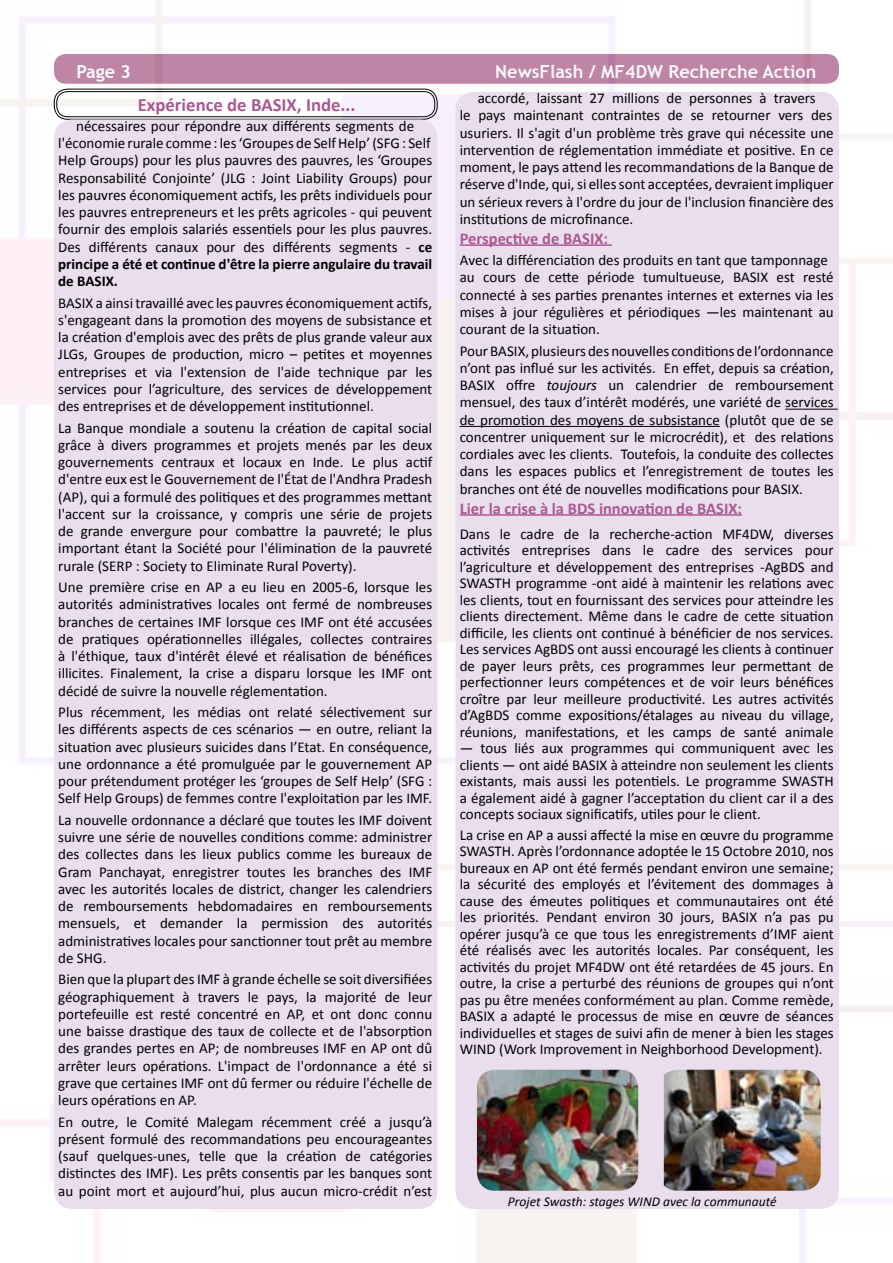
<style>
.page{position:relative;width:893px;height:1263px;background:#fff}
.page>*{position:absolute;margin:0;border:0;box-sizing:border-box;transform-origin:0 0}
.t1{font:700 18.75px "Calibri";color:#aa5892}
.t2{font:700 18px "Trebuchet MS";color:#f8f8f9}
.t3{font:700 18px "Trebuchet MS";color:#fbfbfb}
.t4{font:700 16.5px "Calibri";color:#aa5892}
.t5{font:15px/17.2px "Calibri";color:#000;text-align:justify}
.t6{font:italic 13.5px "Calibri";color:#000}
.s1{font-weight:700}
.s2{font-style:italic}
</style>
<div class="page">
<img style="left:0;top:0;width:893px;height:1263px">
<div style="left:54px;top:54px;width:785px;height:30px;background:#bf85a6;border-radius:12px"></div>
<div style="left:54px;top:89px;width:383px;height:30px;border:1px solid #000;border-radius:13px"></div>
<div style="left:56px;top:91px;width:379px;height:26px;border:1px solid #000;border-radius:11px"></div>
<div style="left:54px;top:119px;width:383px;height:1090px;background:#eadeee;border-radius:18px"></div>
<div style="left:455px;top:92px;width:384px;height:1117px;background:#eadeee;border-radius:18px"></div>
<hr style="left:460px;top:244px;width:152px;height:2px;background:#aa5892">
<hr style="left:785px;top:409px;width:53px;height:1px;background:#000">
<hr style="left:460px;top:426px;width:260px;height:1px;background:#000">
<hr style="left:460px;top:514px;width:282px;height:2px;background:#aa5892">
<img style="left:664px;top:1070px;width:157px;height:121px">
<img style="left:477px;top:1070px;width:161px;height:121px">
<p class="t3" style="left:77px;top:60px;width:56px">Page 3</p>
<p class="t2" style="left:495px;top:60px;width:323px">NewsFlash / MF4DW Recherche Action</p>
<p class="t1" style="left:138px;top:93px;width:219px">Expérience de BASIX, Inde...</p>
<p class="t5" style="left:58px;top:117px;width:376px;text-align:left;text-indent:18px">nécessaires pour répondre aux différents segments de l'économie rurale comme : les ‘Groupes de Self Help’ (SFG: Self Help Groups) pour les plus pauvres des pauvres, les ‘Groupes Responsabilité Conjointe’ (JLG : Joint Liability Groups) pour les pauvres économiquement actifs, les prêts individuels pour les pauvres entrepreneurs et les prêts agricoles - qui peuvent fournir des emplois salariés essentiels pour les plus pauvres.<br>Des différents canaux pour des différents segments - <span class="s1">ce principe a été et continue d'être la pierre angulaire du travail de BASIX.</span></p>
<p class="t5" style="left:58px;top:294px;width:375px">BASIX a ainsi travaillé avec les pauvres économiquement actifs, s'engageant dans la promotion des moyens de subsistance et la création d'emplois avec des prêts de plus grande valeur aux JLGs, Groupes de production, micro – petites et moyennes entreprises et via l'extension de l'aide technique par les services pour l’agriculture, des services de développement des entreprises et de développement institutionnel.</p>
<p class="t5" style="left:58px;top:419px;width:376px">La Banque mondiale a soutenu la création de capital social grâce à divers programmes et projets menés par les deux gouvernements centraux et locaux en Inde. Le plus actif d'entre eux est le Gouvernement de l'État de l'Andhra Pradesh (AP), qui a formulé des politiques et des programmes mettant l'accent sur la croissance, y compris une série de projets de grande envergure pour combattre la pauvreté; le plus important étant la Société pour l'élimination de la pauvreté rurale (SERP : Society to Eliminate Rural Poverty).</p>
<p class="t5" style="left:58px;top:578px;width:375px">Une première crise en AP a eu lieu en 2005-6, lorsque les autorités administratives locales ont fermé de nombreuses branches de certaines IMF lorsque ces IMF ont été accusées de pratiques opérationnelles illégales, collectes contraires à l'éthique, taux d'intérêt élevé et réalisation de bénéfices illicites. Finalement, la crise a disparu lorsque les IMF ont décidé de suivre la nouvelle réglementation.</p>
<p class="t5" style="left:58px;top:703px;width:376px">Plus récemment, les médias ont relaté sélectivement sur les différents aspects de ces scénarios — en outre, reliant la situation avec plusieurs suicides dans l’Etat. En conséquence, une ordonnance a été promulguée par le gouvernement AP pour prétendument protéger les ‘groupes de Self Help’ (SFG :<br>Self Help Groups) de femmes contre l'exploitation par les IMF.</p>
<p class="t5" style="left:58px;top:811px;width:376px">La nouvelle ordonnance a déclaré que toutes les IMF doivent suivre une série de nouvelles conditions comme: administrer des collectes dans les lieux publics comme les bureaux de Gram Panchayat, enregistrer toutes les branches des IMF avec les autorités locales de district, changer les calendriers de remboursements hebdomadaires en remboursements mensuels, et demander la permission des autorités administratives locales pour sanctionner tout prêt au membre de SHG.</p>
<p class="t5" style="left:58px;top:971px;width:375px">Bien que la plupart des IMF à grande échelle se soit diversifiées géographiquement à travers le pays, la majorité de leur portefeuille est resté concentré en AP, et ont donc connu une baisse drastique des taux de collecte et de l'absorption des grandes pertes en AP; de nombreuses IMF en AP ont dû arrêter leurs opérations. L'impact de l'ordonnance a été si grave que certaines IMF ont dû fermer ou réduire l'échelle de leurs opérations en AP.</p>
<p class="t5" style="left:58px;top:1113px;width:376px">En outre, le Comité Malegam récemment créé a jusqu’à présent formulé des recommandations peu encourageantes (sauf quelques-unes, telle que la création de catégories distinctes des IMF). Les prêts consentis par les banques sont au point mort et aujourd’hui, plus aucun micro-crédit n’est</p>
<p class="t5" style="left:460px;top:90px;width:375px;text-align:left;text-indent:18px">accordé, laissant 27 millions de personnes à travers<br>le pays maintenant contraintes de se retourner vers des usuriers. Il s'agit d'un problème très grave qui nécessite une intervention de réglementation immédiate et positive. En ce moment, le pays attend les recommandations de la Banque de réserve d'Inde, qui, si elles sont acceptées, devraient impliquer un sérieux revers à l'ordre du jour de l'inclusion financière des institutions de microfinance.</p>
<p class="t4" style="left:460px;top:228px;width:150px">Perspective de BASIX:</p>
<p class="t5" style="left:460px;top:252px;width:375px;text-align:left">Avec la différenciation des produits en tant que tamponnage au cours de cette période tumultueuse, BASIX est resté connecté à ses parties prenantes internes et externes via les mises à jour régulières et périodiques —les maintenant au courant de la situation.</p>
<p class="t5" style="left:460px;top:342px;width:376px">Pour BASIX, plusieurs des nouvelles conditions de l’ordonnance n’ont pas influé sur les activités. En effet, depuis sa création, BASIX offre <span class="s2">toujours</span> un calendrier de remboursement mensuel, des taux d’intérêt modérés, une variété de services de promotion des moyens de subsistance (plutôt que de se concentrer uniquement sur le microcrédit), et des relations cordiales avec les clients. Toutefois, la conduite des collectes dans les espaces publics et l’enregistrement de toutes les branches ont été de nouvelles modifications pour BASIX.</p>
<p class="t4" style="left:460px;top:497px;width:284px">Lier la crise à la BDS innovation de BASIX:</p>
<p class="t5" style="left:460px;top:525px;width:376px;line-height:16.5px">Dans le cadre de la recherche-action MF4DW, diverses activités entreprises dans le cadre des services pour l’agriculture et développement des entreprises -AgBDS and SWASTH programme -ont aidé à maintenir les relations avec les clients, tout en fournissant des services pour atteindre les clients directement. Même dans le cadre de cette situation difficile, les clients ont continué à bénéficier de nos services.<br>Les services AgBDS ont aussi encouragé les clients à continuer de payer leurs prêts, ces programmes leur permettant de perfectionner leurs compétences et de voir leurs bénéfices croître par leur meilleure productivité. Les autres activités d’AgBDS comme expositions/étalages au niveau du village, réunions, manifestations, et les camps de santé animale</p>
<p class="t5" style="left:460px;top:740px;width:375px;line-height:16.5px">— tous liés aux programmes qui communiquent avec les clients — ont aidé BASIX à atteindre non seulement les clients existants, mais aussi les potentiels. Le programme SWASTH a également aidé à gagner l’acceptation du client car il a des concepts sociaux significatifs, utiles pour le client.</p>
<p class="t5" style="left:460px;top:827px;width:375px;line-height:16.5px">La crise en AP a aussi affecté la mise en œuvre du programme SWASTH. Après l’ordonnance adoptée le 15 Octobre 2010, nos bureaux en AP ont été fermés pendant environ une semaine; la sécurité des employés et l’évitement des dommages à cause des émeutes politiques et communautaires ont été les priorités. Pendant environ 30 jours, BASIX n’a pas pu opérer jusqu’à ce que tous les enregistrements d’IMF aient été réalisés avec les autorités locales. Par conséquent, les activités du projet MF4DW ont été retardées de 45 jours. En outre, la crise a perturbé des réunions de groupes qui n’ont pas pu être menées conformément au plan. Comme remède, BASIX a adapté le processus de mise en œuvre de séances individuelles et stages de suivi afin de mener à bien les stages WIND (Work Improvement in Neighborhood Development).</p>
<p class="t6" style="left:508px;top:1192px;width:270px">Projet Swasth: stages WIND avec la communauté</p>
</div>
